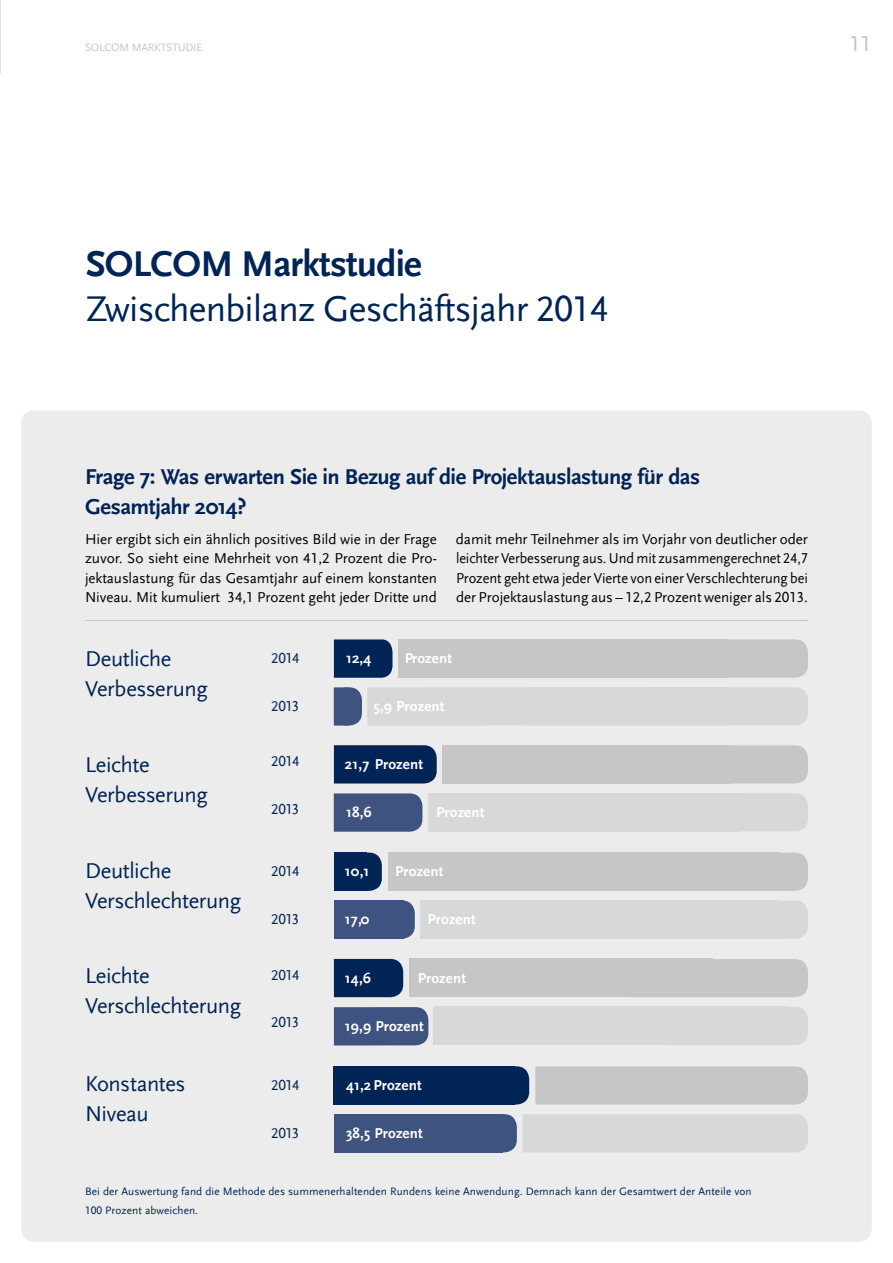
<style>
.page{position:relative;width:893px;height:1263px;background:#fff}
.page>*{position:absolute;margin:0;border:0;box-sizing:border-box;transform-origin:0 0}
.t1{font:37.5px "Scala Sans LF";letter-spacing:-.02em;color:#002455}
.t2{font:700 37.5px "Scala Sans";letter-spacing:-.02em;color:#002455}
.t3{font:22.5px/30px "Scala Sans LF";letter-spacing:-.015em;color:#002455}
.t4{font:700 22.5px/30px "Scala Sans";letter-spacing:-.02em;color:#002455}
.t5{font:22.5px "Scala Sans LF";color:#c5c6c6}
.t6{font:15px/19.2px "Scala Sans LF";letter-spacing:-.005em;color:#000;text-align:justify}
.t7{font:700 15px "Scala Sans";letter-spacing:.01em;color:#fff}
.t8{font:15px "Scala Sans LF";letter-spacing:-.03em;color:#002455}
.t9{font:11.25px/19.2px "Scala Sans LF";letter-spacing:.01em;color:#002455}
.t10{font:11.25px "Scala Sans LF";letter-spacing:-.02em;color:#c5c6c6}
</style>
<div class="page">
<div style="left:21px;top:410px;width:851px;height:832px;background:#ececec;border-radius:13px"></div>
<hr style="left:0;top:0;width:1px;height:74px;background:#c5c6c6">
<hr style="left:85px;top:620px;width:723px;height:1px;background:#c5c6c6">
<div style="left:561px;top:639px;width:247px;height:39px;background:#c5c6c6;border-radius:13px"></div>
<div style="left:398px;top:639px;width:331px;height:39px;background:#c5c6c6"></div>
<svg style="left:334px;top:639px;width:58px;height:39px;background:#092b5a"></svg>
<div style="left:443px;top:853px;width:365px;height:38px;background:#c5c6c6;border-radius:13px"></div>
<div style="left:388px;top:853px;width:391px;height:38px;background:#c5c6c6"></div>
<div style="left:535px;top:1066px;width:273px;height:38px;background:#c5c6c6"></div>
<div style="left:334px;top:853px;width:33px;height:38px;background:#002455"></div>
<div style="left:334px;top:1066px;width:181px;height:38px;background:#002455"></div>
<div style="left:353px;top:853px;width:29px;height:38px;background:#002455;border-radius:13px"></div>
<div style="left:500px;top:1066px;width:29px;height:38px;background:#002455;border-radius:13px"></div>
<div style="left:617px;top:745px;width:191px;height:38px;background:#c5c6c6;border-radius:13px"></div>
<div style="left:617px;top:959px;width:191px;height:38px;background:#c5c6c6;border-radius:13px"></div>
<div style="left:442px;top:745px;width:288px;height:38px;background:#c5c6c6"></div>
<div style="left:410px;top:959px;width:303px;height:38px;background:#c5c6c6"></div>
<div style="left:334px;top:745px;width:103px;height:38px;background:#002455"></div>
<div style="left:334px;top:959px;width:69px;height:38px;background:#002455"></div>
<div style="left:518px;top:687px;width:290px;height:38px;background:#d7d8d8;border-radius:13px"></div>
<div style="left:367px;top:687px;width:362px;height:38px;background:#d7d8d8"></div>
<div style="left:334px;top:687px;width:14px;height:38px;background:#3f5381"></div>
<div style="left:334px;top:687px;width:28px;height:38px;background:#3f5381;border-radius:13px"></div>
<div style="left:654px;top:793px;width:154px;height:38px;background:#d7d8d8;border-radius:13px"></div>
<div style="left:654px;top:1007px;width:154px;height:38px;background:#d7d8d8;border-radius:13px"></div>
<div style="left:428px;top:793px;width:310px;height:38px;background:#d7d8d8"></div>
<div style="left:434px;top:1007px;width:352px;height:38px;background:#d7d8d8"></div>
<div style="left:334px;top:793px;width:88px;height:39px;background:#3f5381"></div>
<div style="left:334px;top:1007px;width:94px;height:38px;background:#3f5381"></div>
<div style="left:494px;top:900px;width:314px;height:39px;background:#d7d8d8;border-radius:13px"></div>
<div style="left:420px;top:900px;width:359px;height:39px;background:#d7d8d8"></div>
<div style="left:334px;top:900px;width:69px;height:39px;background:#3f5381"></div>
<div style="left:386px;top:900px;width:29px;height:39px;background:#3f5381;border-radius:13px"></div>
<div style="left:488px;top:1114px;width:29px;height:38px;background:#3f5381;border-radius:13px"></div>
<div style="left:334px;top:1114px;width:168px;height:38px;background:#3f5381"></div>
<div style="left:523px;top:1114px;width:285px;height:38px;background:#d7d8d8"></div>
<p class="t10" style="left:85px;top:41px;width:119px">SOLCOM MARKTSTUDIE</p>
<h2 class="t5" style="left:849px;top:31px;width:24px">11</h2>
<h1 class="t2" style="left:86px;top:242px;width:338px">SOLCOM Marktstudie</h1>
<h1 class="t1" style="left:86px;top:288px;width:525px">Zwischenbilanz Geschäftsjahr 2014</h1>
<h2 class="t4" style="left:85px;top:462px;width:617px">Frage 7: Was erwarten Sie in Bezug auf die Projektauslastung für das<br>Gesamtjahr 2014?</h2>
<p class="t6" style="left:85px;top:530px;width:353px">Hier ergibt sich ein ähnlich positives Bild wie in der Frage zuvor. So sieht eine Mehrheit von 41,2 Prozent die Pro&shy;jektauslastung für das Gesamtjahr auf einem konstanten Niveau. Mit kumuliert 34,1 Prozent geht jeder Dritte und</p>
<p class="t6" style="left:456px;top:530px;width:353px">damit mehr Teilnehmer als im Vorjahr von deutlicher oder leichter Verbesserung aus. Und mit zusammengerechnet 24,7<br>Prozent geht etwa jeder Vierte von einer Verschlechterung bei der Projektauslastung aus – 12,2 Prozent weniger als 2013.</p>
<h2 class="t3" style="left:85px;top:644px;width:124px">Deutliche<br>Verbesserung</h2>
<p class="t8" style="left:271px;top:650px;width:30px">2014</p>
<p class="t7" style="left:346px;top:650px;width:27px">12,4</p>
<p class="t7" style="left:405px;top:650px;width:49px">Prozent</p>
<p class="t8" style="left:271px;top:697px;width:30px">2013</p>
<p class="t7" style="left:374px;top:698px;width:72px">5,9 Prozent</p>
<h2 class="t3" style="left:85px;top:750px;width:124px">Leichte<br>Verbesserung</h2>
<h2 class="t3" style="left:85px;top:856px;width:158px">Deutliche<br>Verschlechterung</h2>
<h2 class="t3" style="left:85px;top:961px;width:158px">Leichte<br>Verschlechterung</h2>
<h2 class="t3" style="left:85px;top:1069px;width:102px">Konstantes<br>Niveau</h2>
<p class="t8" style="left:271px;top:753px;width:30px">2014</p>
<p class="t8" style="left:271px;top:801px;width:30px">2013</p>
<p class="t8" style="left:271px;top:863px;width:30px">2014</p>
<p class="t8" style="left:271px;top:911px;width:30px">2013</p>
<p class="t8" style="left:271px;top:966px;width:30px">2014</p>
<p class="t8" style="left:271px;top:1014px;width:30px">2013</p>
<p class="t8" style="left:271px;top:1077px;width:30px">2014</p>
<p class="t8" style="left:271px;top:1125px;width:30px">2013</p>
<p class="t7" style="left:345px;top:756px;width:80px">21,7 Prozent</p>
<p class="t7" style="left:346px;top:803px;width:27px">18,6</p>
<p class="t7" style="left:436px;top:803px;width:50px">Prozent</p>
<p class="t7" style="left:345px;top:863px;width:26px">10,1</p>
<p class="t7" style="left:395px;top:863px;width:50px">Prozent</p>
<p class="t7" style="left:345px;top:911px;width:26px">17,0</p>
<p class="t7" style="left:427px;top:911px;width:50px">Prozent</p>
<p class="t7" style="left:345px;top:969px;width:28px">14,6</p>
<p class="t7" style="left:418px;top:969px;width:50px">Prozent</p>
<p class="t7" style="left:345px;top:1017px;width:80px">19,9 Prozent</p>
<p class="t7" style="left:346px;top:1077px;width:77px">41,2 Prozent</p>
<p class="t7" style="left:346px;top:1124px;width:78px">38,5 Prozent</p>
<p class="t9" style="left:85px;top:1182px;width:668px">Bei der Auswertung fand die Methode des summenerhaltenden Rundens keine Anwendung. Demnach kann der Gesamtwert der Anteile von<br>100 Prozent abweichen.</p>
</div>
